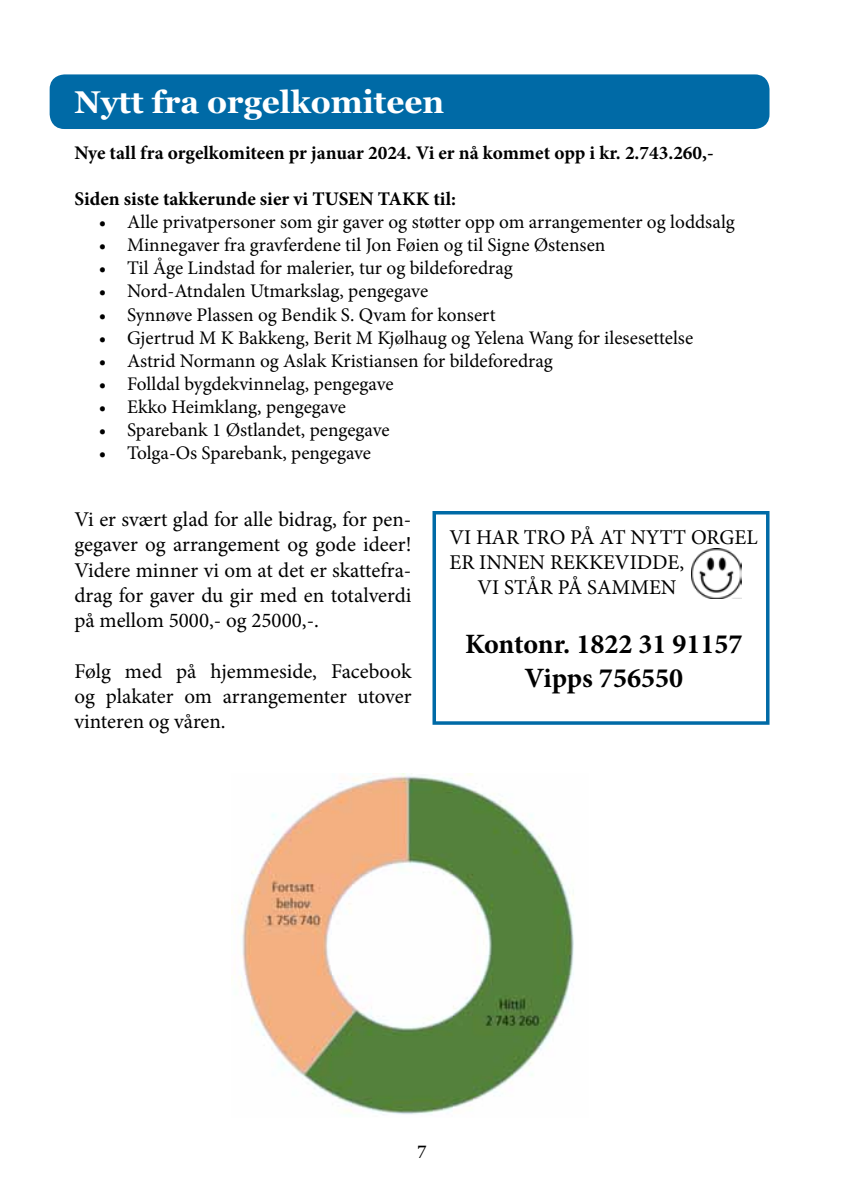
<style>
.page{position:relative;width:844px;height:1191px;background:#fff}
.page>*{position:absolute;margin:0;border:0;box-sizing:border-box;transform-origin:0 0}
.t1{font:700 31.5px "Georgia";color:#fff}
.t2{font:700 28px/33.6px "Minion Pro";color:#000;text-align:center}
.t3{font:21px/25.2px "Minion Pro";color:#000;text-align:justify}
.t4{font:19.25px "Minion Pro";color:#000}
.t5{font:700 19.25px "Minion Pro";color:#000}
.t6{font:17.5px "Georgia";color:#000}
</style>
<div class="page">
<div style="left:50px;top:74px;width:719px;height:55px;background:#006aa6;border-radius:15px"></div>
<img style="left:691px;top:548px;width:50px;height:50px">
<div style="left:432px;top:511px;width:337px;height:214px;border:4px solid #006aa6"></div>
<img style="left:231px;top:773px;width:343px;height:342px">
<h1 class="t1" style="left:74px;top:78px;width:371px">Nytt fra orgelkomiteen</h1>
<p class="t5" style="left:74px;top:139px;width:640px">Nye tall fra orgelkomiteen pr januar 2024. Vi er nå kommet opp i kr. 2.743.260,-</p>
<p class="t5" style="left:74px;top:185px;width:383px">Siden siste takkerunde sier vi TUSEN TAKK til:</p>
<p class="t4" style="left:99px;top:209px;width:637px">• Alle privatpersoner som gir gaver og støtter opp om arrangementer og loddsalg</p>
<p class="t4" style="left:99px;top:232px;width:508px">• Minnegaver fra gravferdene til Jon Føien og til Signe Østensen</p>
<p class="t4" style="left:99px;top:255px;width:415px">• Til Åge Lindstad for malerier, tur og bildeforedrag</p>
<p class="t4" style="left:99px;top:278px;width:330px">• Nord-Atndalen Utmarkslag, pengegave</p>
<p class="t4" style="left:99px;top:301px;width:398px">• Synnøve Plassen og Bendik S. Qvam for konsert</p>
<p class="t4" style="left:99px;top:324px;width:595px">• Gjertrud M K Bakkeng, Berit M Kjølhaug og Yelena Wang for ilesesettelse</p>
<p class="t4" style="left:99px;top:348px;width:455px">• Astrid Normann og Aslak Kristiansen for bildeforedrag</p>
<p class="t4" style="left:99px;top:371px;width:296px">• Folldal bygdekvinnelag, pengegave</p>
<p class="t4" style="left:99px;top:394px;width:248px">• Ekko Heimklang, pengegave</p>
<p class="t4" style="left:99px;top:417px;width:292px">• Sparebank 1 Østlandet, pengegave</p>
<p class="t4" style="left:99px;top:440px;width:273px">• Tolga-Os Sparebank, pengegave</p>
<p class="t3" style="left:74px;top:507px;width:338px">Vi er svært glad for alle bidrag, for pen&shy;gegaver og arrangement og gode ideer!<br>Videre minner vi om at det er skattefra&shy;drag for gaver du gir med en totalverdi på mellom 5000,- og 25000,-.</p>
<p class="t3" style="left:74px;top:658px;width:339px">Følg med på hjemmeside, Facebook og plakater om arrangementer utover vinteren og våren.</p>
<p class="t3" style="left:449px;top:524px;width:309px">VI HAR TRO PÅ AT NYTT ORGEL</p>
<p class="t3" style="left:449px;top:550px;width:236px">ER INNEN REKKEVIDDE,</p>
<p class="t3" style="left:477px;top:575px;width:200px">VI STÅR PÅ SAMMEN</p>
<h2 class="t2" style="left:465px;top:627px;width:279px">Kontonr. 1822 31 91157<br>Vipps 756550</h2>
<p class="t6" style="left:417px;top:1136px;width:10px">7</p>
</div>
